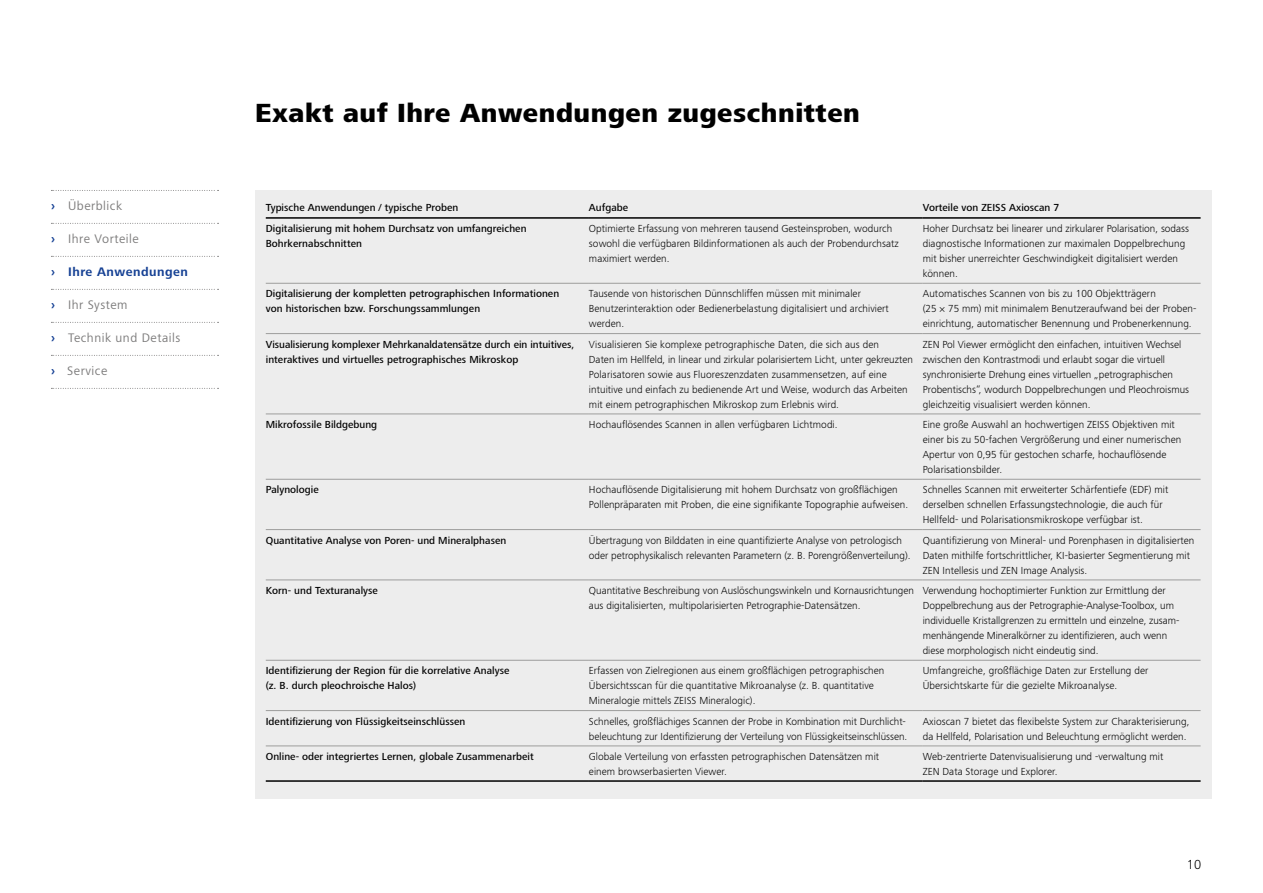
<style>
.page{position:relative;width:1263px;height:893px;background:#fff}
.page>*{position:absolute;margin:0;border:0;box-sizing:border-box;transform-origin:0 0}
.Headline_bold{font:800 27px "ZEISS Frutiger Next W1 G";letter-spacing:.02em;color:#000}
.t1{font:300 13.5px "ZEISS Frutiger Next W1 G";color:#000}
.t2{font:12.75px "ZEISS Frutiger Next W1 G";letter-spacing:.04em;color:#7c7b7b}
.t3{font:700 12.75px "ZEISS Frutiger Next W1 G";letter-spacing:.04em;color:#164194}
.Table_Copy_light{font:300 10.5px/15px "ZEISS Frutiger Next W1 G";letter-spacing:.005em;color:#000}
.Table_Copy_Headline{font:500 10.5px/15px "ZEISS Frutiger Next W1 G";letter-spacing:.005em;color:#000}
.s1{font-weight:700;color:#164194}
</style>
<div class="page">
<div style="left:255px;top:190px;width:957px;height:608px;background:#ededed"></div>
<hr style="left:589px;top:217px;width:334px;height:2px;background:#000">
<hr style="left:923px;top:217px;width:277px;height:2px;background:#000">
<hr style="left:589px;top:283px;width:334px;height:1px;background:#9d9d9c">
<hr style="left:923px;top:283px;width:277px;height:1px;background:#9d9d9c">
<hr style="left:589px;top:333px;width:334px;height:1px;background:#9d9d9c">
<hr style="left:923px;top:333px;width:277px;height:1px;background:#9d9d9c">
<hr style="left:589px;top:414px;width:334px;height:1px;background:#9d9d9c">
<hr style="left:923px;top:414px;width:277px;height:1px;background:#9d9d9c">
<hr style="left:589px;top:479px;width:334px;height:1px;background:#9d9d9c">
<hr style="left:923px;top:479px;width:277px;height:1px;background:#9d9d9c">
<hr style="left:589px;top:529px;width:334px;height:1px;background:#9d9d9c">
<hr style="left:923px;top:529px;width:277px;height:1px;background:#9d9d9c">
<hr style="left:589px;top:580px;width:334px;height:1px;background:#9d9d9c">
<hr style="left:923px;top:580px;width:277px;height:1px;background:#9d9d9c">
<hr style="left:589px;top:660px;width:334px;height:1px;background:#9d9d9c">
<hr style="left:923px;top:660px;width:277px;height:1px;background:#9d9d9c">
<hr style="left:589px;top:710px;width:334px;height:1px;background:#9d9d9c">
<hr style="left:923px;top:710px;width:277px;height:1px;background:#9d9d9c">
<hr style="left:266px;top:746px;width:323px;height:1px;background:#9d9d9c">
<hr style="left:589px;top:746px;width:334px;height:1px;background:#9d9d9c">
<hr style="left:923px;top:746px;width:277px;height:1px;background:#9d9d9c">
<hr style="left:266px;top:780px;width:323px;height:2px;background:#000">
<hr style="left:589px;top:780px;width:334px;height:2px;background:#000">
<hr style="left:923px;top:780px;width:277px;height:2px;background:#000">
<hr style="left:266px;top:217px;width:323px;height:2px;background:#000">
<hr style="left:266px;top:283px;width:323px;height:1px;background:#9d9d9c">
<hr style="left:266px;top:333px;width:323px;height:1px;background:#9d9d9c">
<hr style="left:266px;top:414px;width:323px;height:1px;background:#9d9d9c">
<hr style="left:266px;top:479px;width:323px;height:1px;background:#9d9d9c">
<hr style="left:266px;top:529px;width:323px;height:1px;background:#9d9d9c">
<hr style="left:266px;top:580px;width:323px;height:1px;background:#9d9d9c">
<hr style="left:266px;top:660px;width:323px;height:1px;background:#9d9d9c">
<hr style="left:266px;top:710px;width:323px;height:1px;background:#9d9d9c">
<svg style="left:51px;top:190px;width:168px;height:1px"></svg>
<svg style="left:51px;top:223px;width:168px;height:1px"></svg>
<svg style="left:51px;top:256px;width:168px;height:1px"></svg>
<svg style="left:51px;top:289px;width:168px;height:1px"></svg>
<svg style="left:51px;top:322px;width:168px;height:1px"></svg>
<svg style="left:51px;top:355px;width:168px;height:1px"></svg>
<svg style="left:51px;top:388px;width:168px;height:1px"></svg>
<p class="t2" style="left:51px;top:197px;width:73px"><span class="s1">›</span> Überblick</p>
<p class="t2" style="left:51px;top:230px;width:89px"><span class="s1">›</span> Ihre Vorteile</p>
<p class="t3" style="left:51px;top:263px;width:138px">› Ihre Anwendungen</p>
<p class="t2" style="left:51px;top:296px;width:78px"><span class="s1">›</span> Ihr System</p>
<p class="t2" style="left:51px;top:329px;width:131px"><span class="s1">›</span> Technik und Details</p>
<p class="t2" style="left:51px;top:362px;width:58px"><span class="s1">›</span> Service</p>
<p class="Headline_bold" style="left:255px;top:93px;width:606px">Exakt auf Ihre Anwendungen zugeschnitten</p>
<p class="Table_Copy_Headline" style="left:266px;top:199px;width:194px">Typische Anwendungen / typische Proben</p>
<p class="Table_Copy_Headline" style="left:589px;top:199px;width:41px">Aufgabe</p>
<p class="Table_Copy_Headline" style="left:923px;top:199px;width:138px">Vorteile von ZEISS Axioscan 7</p>
<p class="Table_Copy_Headline" style="left:266px;top:221px;width:262px">Digitalisierung mit hohem Durchsatz von umfangreichen<br>Bohrkernabschnitten</p>
<p class="Table_Copy_light" style="left:589px;top:220px;width:311px">Optimierte Erfassung von mehreren tausend Gesteinsproben, wodurch sowohl die verfügbaren Bildinformationen als auch der Probendurchsatz maximiert werden.</p>
<p class="Table_Copy_light" style="left:923px;top:220px;width:268px">Hoher Durchsatz bei linearer und zirkularer Polarisation, sodass diagnostische Informationen zur maximalen Doppelbrechung mit bisher unerreichter Geschwindigkeit digitalisiert werden können.</p>
<p class="Table_Copy_Headline" style="left:266px;top:286px;width:295px">Digitalisierung der kompletten petrographischen Informationen von historischen bzw. Forschungssammlungen</p>
<p class="Table_Copy_light" style="left:589px;top:286px;width:301px">Tausende von historischen Dünnschliffen müssen mit minimaler<br>Benutzerinteraktion oder Bedienerbelastung digitalisiert und archiviert werden.</p>
<p class="Table_Copy_light" style="left:923px;top:286px;width:275px">Automatisches Scannen von bis zu 100 Objektträgern<br>(25 × 75 mm) mit minimalem Benutzeraufwand bei der Proben&shy;einrichtung, automatischer Benennung und Probenerkennung.</p>
<p class="Table_Copy_Headline" style="left:266px;top:336px;width:310px">Visualisierung komplexer Mehrkanaldatensätze durch ein intuitives, interaktives und virtuelles petrographisches Mikroskop</p>
<p class="Table_Copy_light" style="left:589px;top:336px;width:325px">Visualisieren Sie komplexe petrographische Daten, die sich aus den<br>Daten im Hellfeld, in linear und zirkular polarisiertem Licht, unter gekreuzten Polarisatoren sowie aus Fluoreszenzdaten zusammensetzen, auf eine intuitive und einfach zu bedienende Art und Weise, wodurch das Arbeiten mit einem petrographischen Mikroskop zum Erlebnis wird.</p>
<p class="Table_Copy_light" style="left:923px;top:336px;width:268px">ZEN Pol Viewer ermöglicht den einfachen, intuitiven Wechsel zwischen den Kontrastmodi und erlaubt sogar die virtuell synchronisierte Drehung eines virtuellen „petrographischen Probentischs“, wodurch Doppelbrechungen und Pleochroismus gleichzeitig visualisiert werden können.</p>
<p class="Table_Copy_Headline" style="left:266px;top:417px;width:113px">Mikrofossile Bildgebung</p>
<p class="Table_Copy_light" style="left:589px;top:416px;width:250px">Hochauflösendes Scannen in allen verfügbaren Lichtmodi.</p>
<p class="Table_Copy_light" style="left:923px;top:416px;width:260px">Eine große Auswahl an hochwertigen ZEISS Objektiven mit einer bis zu 50-fachen Vergrößerung und einer numerischen Apertur von 0,95 für gestochen scharfe, hochauflösende Polarisationsbilder.</p>
<p class="Table_Copy_Headline" style="left:266px;top:482px;width:54px">Palynologie</p>
<p class="Table_Copy_light" style="left:589px;top:482px;width:321px">Hochauflösende Digitalisierung mit hohem Durchsatz von großflächigen<br>Pollenpräparaten mit Proben, die eine signifikante Topographie aufweisen.</p>
<p class="Table_Copy_light" style="left:923px;top:482px;width:247px">Schnelles Scannen mit erweiterter Schärfentiefe (EDF) mit derselben schnellen Erfassungstechnologie, die auch für<br>Hellfeld- und Polarisationsmikroskope verfügbar ist.</p>
<p class="Table_Copy_Headline" style="left:266px;top:532px;width:242px">Quantitative Analyse von Poren- und Mineralphasen</p>
<p class="Table_Copy_light" style="left:589px;top:532px;width:323px">Übertragung von Bilddaten in eine quantifizierte Analyse von petrologisch oder petrophysikalisch relevanten Parametern (z. B. Porengrößenverteilung).</p>
<p class="Table_Copy_light" style="left:923px;top:532px;width:273px">Quantifizierung von Mineral- und Porenphasen in digitalisierten<br>Daten mithilfe fortschrittlicher, KI-basierter Segmentierung mit<br>ZEN Intellesis und ZEN Image Analysis.</p>
<p class="Table_Copy_Headline" style="left:266px;top:582px;width:114px">Korn- und Texturanalyse</p>
<p class="Table_Copy_light" style="left:589px;top:582px;width:326px">Quantitative Beschreibung von Auslöschungswinkeln und Kornausrichtungen aus digitalisierten, multipolarisierten Petrographie-Datensätzen.</p>
<p class="Table_Copy_light" style="left:923px;top:582px;width:258px">Verwendung hochoptimierter Funktion zur Ermittlung der Doppelbrechung aus der Petrographie-Analyse-Toolbox, um individuelle Kristallgrenzen zu ermitteln und einzelne, zusam&shy;menhängende Mineralkörner zu identifizieren, auch wenn diese morphologisch nicht eindeutig sind.</p>
<p class="Table_Copy_Headline" style="left:266px;top:663px;width:245px">Identifizierung der Region für die korrelative Analyse (z. B. durch pleochroische Halos)</p>
<p class="Table_Copy_light" style="left:589px;top:663px;width:297px">Erfassen von Zielregionen aus einem großflächigen petrographischen<br>Übersichtsscan für die quantitative Mikroanalyse (z. B. quantitative<br>Mineralogie mittels ZEISS Mineralogic).</p>
<p class="Table_Copy_light" style="left:923px;top:663px;width:227px">Umfangreiche, großflächige Daten zur Erstellung der<br>Übersichtskarte für die gezielte Mikroanalyse.</p>
<p class="Table_Copy_Headline" style="left:266px;top:713px;width:201px">Identifizierung von Flüssigkeitseinschlüssen</p>
<p class="Table_Copy_light" style="left:589px;top:713px;width:320px">Schnelles, großflächiges Scannen der Probe in Kombination mit Durchlicht&shy;beleuchtung zur Identifizierung der Verteilung von Flüssigkeitseinschlüssen.</p>
<p class="Table_Copy_light" style="left:923px;top:713px;width:268px">Axioscan 7 bietet das flexibelste System zur Charakterisierung, da Hellfeld, Polarisation und Beleuchtung ermöglicht werden.</p>
<p class="Table_Copy_Headline" style="left:266px;top:748px;width:269px">Online- oder integriertes Lernen, globale Zusammenarbeit</p>
<p class="Table_Copy_light" style="left:589px;top:748px;width:292px">Globale Verteilung von erfassten petrographischen Datensätzen mit einem browserbasierten Viewer.</p>
<p class="Table_Copy_light" style="left:923px;top:748px;width:242px">Web-zentrierte Datenvisualisierung und -verwaltung mit<br>ZEN Data Storage und Explorer.</p>
<p class="t1" style="left:1187px;top:855px;width:16px">10</p>
</div>
